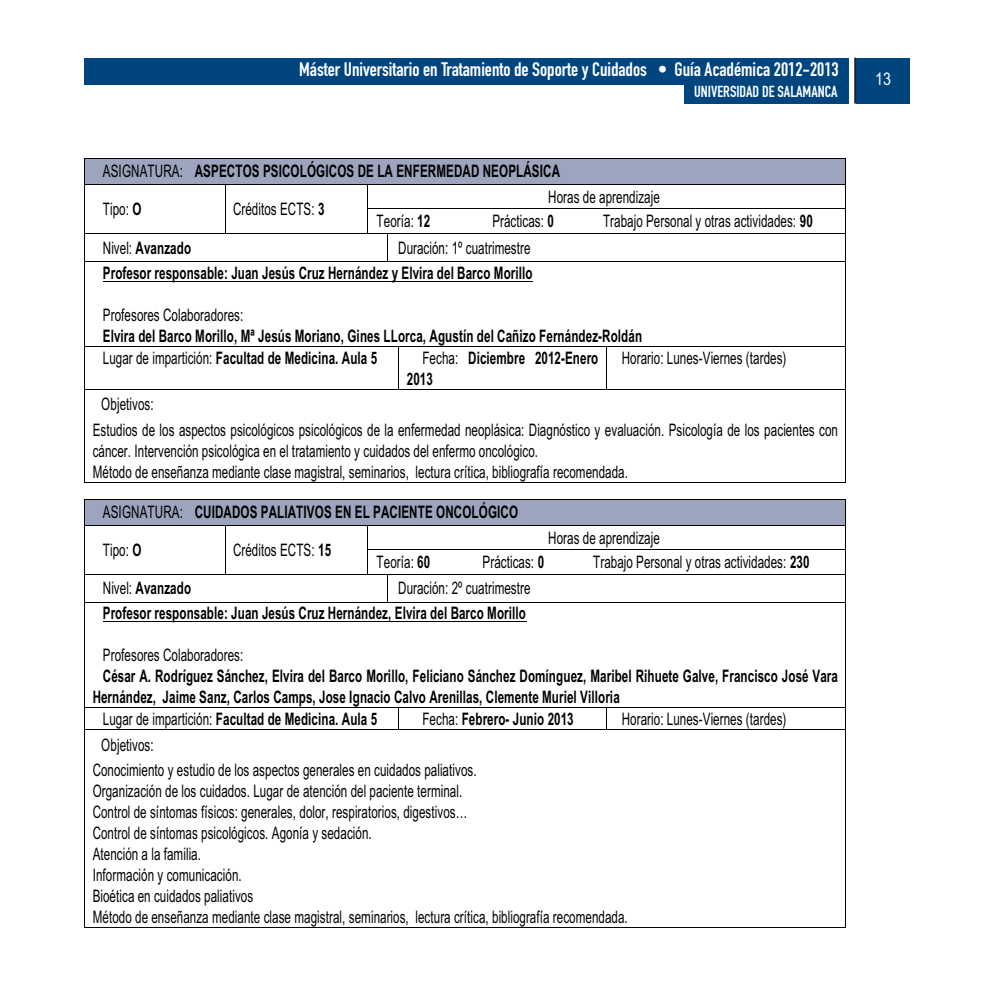
<style>
.page{position:relative;width:993px;height:993px;background:#fff}
.page>*{position:absolute;margin:0;border:0;box-sizing:border-box;transform-origin:0 0}
.t1{font:19.25px "DIN Engschrift Alternate";color:#fff}
.t2{font:17.5px "Arial Narrow";color:#fff}
.t3{font:17.15px/21px "Arial Narrow";letter-spacing:.005em;color:#000;scale:.82 1}
.t4{font:700 17.15px/21.9px "Arial Narrow";letter-spacing:.005em;color:#000;scale:.82 1}
.t5{font:15.75px "DIN Engschrift Alternate";color:#fff}
.s1{font-weight:400}
.s2{font-weight:700}
</style>
<div class="page">
<div style="left:684px;top:58px;width:164px;height:45px;background:#01457f"></div>
<div style="left:855px;top:58px;width:54px;height:45px;background:#01457f"></div>
<hr style="left:853px;top:58px;width:2px;height:45px;background:#231f20">
<div style="left:84px;top:58px;width:764px;height:26px;background:#01457f"></div>
<div style="left:85px;top:158px;width:760px;height:26px;background:#9da5be"></div>
<hr style="left:84px;top:158px;width:761px;height:1px;background:#000">
<hr style="left:84px;top:184px;width:761px;height:1px;background:#000">
<hr style="left:367px;top:208px;width:478px;height:1px;background:#000">
<svg style="left:225px;top:185px;width:1px;height:48px"></svg>
<svg style="left:367px;top:185px;width:1px;height:48px"></svg>
<hr style="left:84px;top:233px;width:761px;height:1px;background:#000">
<svg style="left:84px;top:159px;width:1px;height:102px"></svg>
<svg style="left:387px;top:234px;width:1px;height:27px"></svg>
<svg style="left:845px;top:158px;width:1px;height:103px"></svg>
<hr style="left:103px;top:281px;width:430px;height:1px;background:#000">
<hr style="left:84px;top:261px;width:761px;height:1px;background:#000">
<hr style="left:84px;top:262px;width:1px;height:84px;background:#000">
<hr style="left:845px;top:262px;width:1px;height:84px;background:#000">
<hr style="left:84px;top:346px;width:761px;height:1px;background:#000">
<hr style="left:84px;top:347px;width:1px;height:42px;background:#000">
<hr style="left:398px;top:347px;width:1px;height:42px;background:#000">
<hr style="left:605px;top:347px;width:1px;height:42px;background:#000">
<hr style="left:845px;top:347px;width:1px;height:42px;background:#000">
<hr style="left:84px;top:389px;width:761px;height:1px;background:#000">
<hr style="left:84px;top:389px;width:1px;height:92px;background:#000">
<hr style="left:845px;top:389px;width:1px;height:92px;background:#000">
<hr style="left:84px;top:481px;width:761px;height:1px;background:#000">
<div style="left:85px;top:499px;width:760px;height:25px;background:#9da5be"></div>
<hr style="left:84px;top:498px;width:761px;height:1px;background:#000">
<hr style="left:84px;top:524px;width:761px;height:1px;background:#000">
<hr style="left:367px;top:549px;width:478px;height:1px;background:#000">
<svg style="left:225px;top:525px;width:1px;height:48px"></svg>
<svg style="left:367px;top:525px;width:1px;height:48px"></svg>
<hr style="left:84px;top:573px;width:761px;height:1px;background:#000">
<svg style="left:84px;top:498px;width:1px;height:103px"></svg>
<svg style="left:387px;top:574px;width:1px;height:27px"></svg>
<svg style="left:845px;top:499px;width:1px;height:102px"></svg>
<hr style="left:103px;top:621px;width:423px;height:1px;background:#000">
<hr style="left:84px;top:601px;width:761px;height:1px;background:#000">
<hr style="left:84px;top:602px;width:1px;height:105px;background:#000">
<hr style="left:845px;top:602px;width:1px;height:105px;background:#000">
<hr style="left:84px;top:707px;width:761px;height:1px;background:#000">
<svg style="left:84px;top:708px;width:1px;height:21px"></svg>
<svg style="left:398px;top:708px;width:1px;height:21px"></svg>
<svg style="left:845px;top:708px;width:1px;height:21px"></svg>
<hr style="left:84px;top:729px;width:761px;height:1px;background:#000">
<hr style="left:84px;top:730px;width:1px;height:197px;background:#000">
<hr style="left:845px;top:730px;width:1px;height:197px;background:#000">
<hr style="left:84px;top:927px;width:761px;height:1px;background:#000">
<p class="t1" style="left:299px;top:62px;width:540px">Máster Universitario en Tratamiento de Soporte y Cuidados • Guía Académica 2012-2013</p>
<p class="t5" style="left:694px;top:86px;width:145px">UNIVERSIDAD DE SALAMANCA</p>
<p class="t4" style="left:103px;top:162px;width:558px"><span class="s1">ASIGNATURA:</span> ASPECTOS PSICOLÓGICOS DE LA ENFERMEDAD NEOPLÁSICA</p>
<p class="t3" style="left:103px;top:200px;width:48px">Tipo: <span class="s2">O</span></p>
<p class="t3" style="left:233px;top:200px;width:113px">Créditos ECTS: <span class="s2">3</span></p>
<p class="t3" style="left:548px;top:188px;width:137px">Horas de aprendizaje</p>
<p class="t3" style="left:376px;top:212px;width:67px">Teoría: <span class="s2">12</span></p>
<p class="t3" style="left:492px;top:212px;width:76px">Prácticas: <span class="s2">0</span></p>
<p class="t3" style="left:603px;top:212px;width:257px">Trabajo Personal y otras actividades: <span class="s2">90</span></p>
<p class="t4" style="left:103px;top:238px;width:109px"><span class="s1">Nivel:</span> Avanzado</p>
<p class="t3" style="left:398px;top:239px;width:163px">Duración: 1º cuatrimestre</p>
<p class="t4" style="left:103px;top:263px;width:525px">Profesor responsable: Juan Jesús Cruz Hernández y Elvira del Barco Morillo</p>
<p class="t3" style="left:103px;top:306px;width:173px">Profesores Colaboradores:</p>
<p class="t4" style="left:103px;top:326px;width:659px">Elvira del Barco Morillo, Mª Jesús Moriano, Gines LLorca, Agustín del Cañizo Fernández-Roldán<br><span class="s1">Lugar de impartición:</span> Facultad de Medicina. Aula 5</p>
<p class="t4" style="left:406px;top:348px;width:235px;line-height:21px;text-indent:16px"><span class="s1">Fecha:</span> Diciembre 2012-Enero<br>2013</p>
<p class="t3" style="left:621px;top:348px;width:202px">Horario: Lunes-Viernes (tardes)</p>
<p class="t3" style="left:93px;top:393px;width:910px;line-height:25.2px;text-indent:9px">Objetivos:<br>Estudios de los aspectos psicológicos psicológicos de la enfermedad neoplásica: Diagnóstico y evaluación. Psicología de los pacientes con</p>
<p class="t3" style="left:93px;top:441px;width:654px">cáncer. Intervención psicológica en el tratamiento y cuidados del enfermo oncológico.<br>Método de enseñanza mediante clase magistral, seminarios, lectura crítica, bibliografía recomendada.</p>
<p class="t4" style="left:103px;top:495px;width:507px;line-height:37.4px"><span class="s1">ASIGNATURA:</span> CUIDADOS PALIATIVOS EN EL PACIENTE ONCOLÓGICO<br><span class="s1">Tipo:</span> O</p>
<p class="t3" style="left:548px;top:528px;width:137px">Horas de aprendizaje</p>
<p class="t3" style="left:233px;top:540px;width:121px">Créditos ECTS: <span class="s2">15</span></p>
<p class="t3" style="left:376px;top:553px;width:67px">Teoría: <span class="s2">60</span></p>
<p class="t3" style="left:482px;top:553px;width:76px">Prácticas: <span class="s2">0</span></p>
<p class="t3" style="left:593px;top:553px;width:265px">Trabajo Personal y otras actividades: <span class="s2">230</span></p>
<p class="t4" style="left:103px;top:579px;width:109px"><span class="s1">Nivel:</span> Avanzado</p>
<p class="t3" style="left:398px;top:579px;width:163px">Duración: 2º cuatrimestre</p>
<p class="t4" style="left:103px;top:603px;width:517px">Profesor responsable: Juan Jesús Cruz Hernández, Elvira del Barco Morillo</p>
<p class="t3" style="left:103px;top:646px;width:173px">Profesores Colaboradores:</p>
<p class="t4" style="left:103px;top:666px;width:897px">César A. Rodríguez Sánchez, Elvira del Barco Morillo, Feliciano Sánchez Domínguez, Maribel Rihuete Galve, Francisco José Vara</p>
<p class="t4" style="left:93px;top:687px;width:644px">Hernández, Jaime Sanz, Carlos Camps, Jose Ignacio Calvo Arenillas, Clemente Muriel Villoria</p>
<p class="t4" style="left:103px;top:709px;width:336px"><span class="s1">Lugar de impartición:</span> Facultad de Medicina. Aula 5</p>
<p class="t4" style="left:422px;top:709px;width:186px"><span class="s1">Fecha:</span> Febrero- Junio 2013</p>
<p class="t3" style="left:621px;top:710px;width:202px">Horario: Lunes-Viernes (tardes)</p>
<p class="t3" style="left:93px;top:733px;width:469px;line-height:25.2px;text-indent:9px">Objetivos:<br>Conocimiento y estudio de los aspectos generales en cuidados paliativos.</p>
<p class="t3" style="left:93px;top:782px;width:654px">Organización de los cuidados. Lugar de atención del paciente terminal.<br>Control de síntomas físicos: generales, dolor, respiratorios, digestivos…<br>Control de síntomas psicológicos. Agonía y sedación.<br>Atención a la familia.<br>Información y comunicación.<br>Bioética en cuidados paliativos<br>Método de enseñanza mediante clase magistral, seminarios, lectura crítica, bibliografía recomendada.</p>
<p class="t2" style="left:874px;top:73px;width:17px">13</p>
</div>
